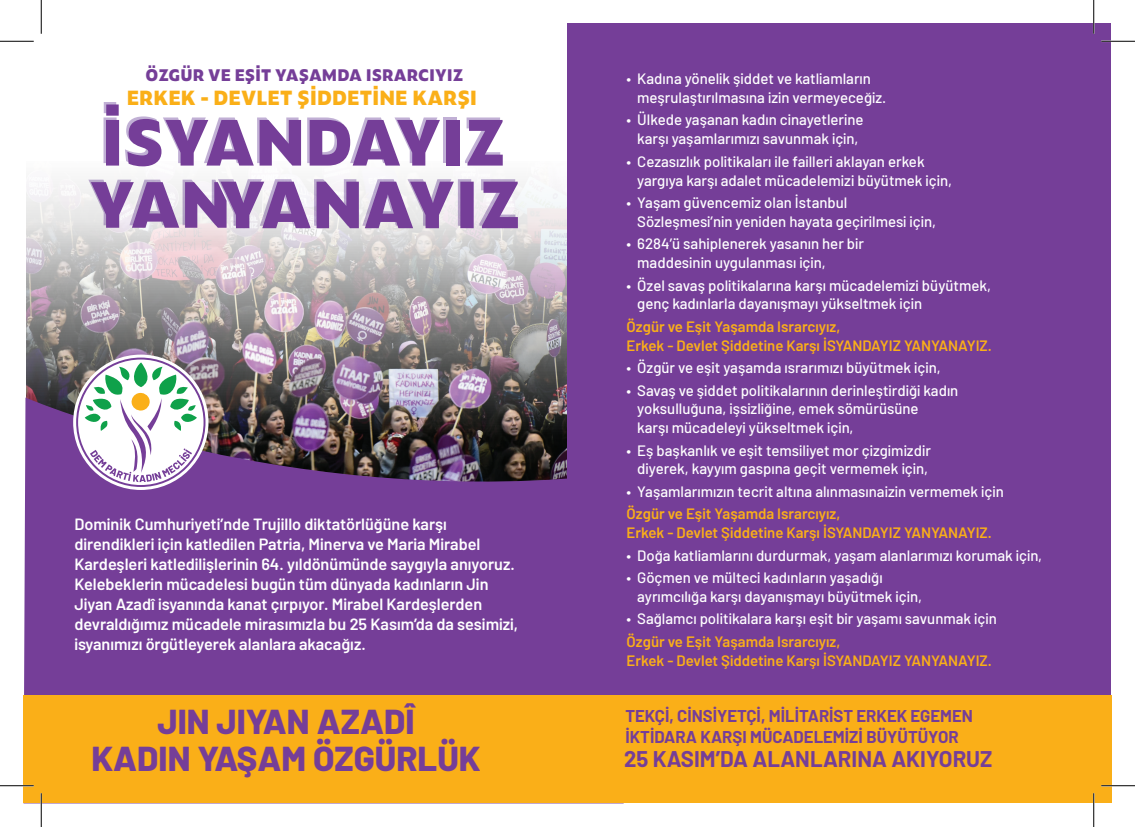
<style>
.page{position:relative;width:1135px;height:827px;background:#fff}
.page>*{position:absolute;margin:0;border:0;box-sizing:border-box;transform-origin:0 0}
.t1{font:800 34.5px/37.5px "Barlow";color:#753e98;text-align:center}
.t2{font:700 22.12px "Barlow";color:#753e98}
.t3{font:800 19.25px "Zeitung Pro";color:#faaf18}
.t4{font:700 16.75px/20.9px "Barlow";color:#753e98}
.t5{font:600 16.25px/20px "Barlow";color:#fff}
.t6{font:800 15.75px "Zeitung Pro";color:#753e98}
.t7{font:500 15px/18.8px "Barlow";color:#fff}
.t8{font:600 15px/18.8px "Barlow";color:#faaf18}
</style>
<div class="page">
<img style="left:26px;top:102px;width:541px;height:289px">
<div style="left:444px;top:117px;width:13px;height:46px;background:#c1b0d5"></div>
<svg style="left:104px;top:102px;width:15px;height:64px"></svg>
<svg style="left:125px;top:116px;width:176px;height:50px"></svg>
<svg style="left:307px;top:117px;width:133px;height:49px"></svg>
<div style="left:446px;top:120px;width:13px;height:46px;background:#753e98"></div>
<svg style="left:465px;top:117px;width:38px;height:49px"></svg>
<svg style="left:88px;top:179px;width:430px;height:49px"></svg>
<svg style="left:24px;top:391px;width:543px;height:412px;background:#6f4088"></svg>
<svg style="left:76px;top:357px;width:129px;height:130px"></svg>
<div style="left:567px;top:24px;width:544px;height:779px;background:#753e98"></div>
<div style="left:24px;top:695px;width:1087px;height:107px;background:#faaf18"></div>
<hr style="left:1101px;top:40px;width:34px;height:2px;background:#fff">
<hr style="left:40px;top:793px;width:2px;height:34px;background:#fff">
<hr style="left:0;top:41px;width:34px;height:1px;background:#000">
<hr style="left:1101px;top:41px;width:34px;height:1px;background:#000">
<hr style="left:0;top:785px;width:34px;height:1px;background:#000">
<hr style="left:1101px;top:785px;width:34px;height:1px;background:#000">
<hr style="left:41px;top:0;width:1px;height:34px;background:#000">
<hr style="left:41px;top:793px;width:1px;height:34px;background:#000">
<hr style="left:1093px;top:0;width:1px;height:34px;background:#000">
<hr style="left:1093px;top:793px;width:1px;height:34px;background:#000">
<p class="t6" style="left:145px;top:63px;width:319px">ÖZGÜR VE EŞİT YAŞAMDA ISRARCIYIZ</p>
<p class="t3" style="left:127px;top:83px;width:352px">ERKEK - DEVLET ŞİDDETİNE KARŞI</p>
<p class="t5" style="left:74px;top:512px;width:445px">Dominik Cumhuriyeti’nde Trujillo diktatörlüğüne karşı direndikleri için katledilen Patria, Minerva ve Maria Mirabel Kardeşleri katledilişlerinin 64. yıldönümünde saygıyla anıyoruz.<br>Kelebeklerin mücadelesi bugün tüm dünyada kadınların Jin Jiyan Azadî isyanında kanat çırpıyor. Mirabel Kardeşlerden devraldığımız mücadele mirasımızla bu 25 Kasım’da da sesimizi, isyanımızı örgütleyerek alanlara akacağız.</p>
<p class="t7" style="left:637px;top:68px;width:251px;text-indent:-11px">• Kadına yönelik şiddet ve katliamların meşrulaştırılmasına izin vermeyeceğiz.</p>
<p class="t7" style="left:627px;top:109px;width:238px;text-align:center">• Ülkede yaşanan kadın cinayetlerine karşı yaşamlarımızı savunmak için,</p>
<p class="t7" style="left:637px;top:151px;width:316px;text-indent:-11px">• Cezasızlık politikaları ile failleri aklayan erkek yargıya karşı adalet mücadelemizi büyütmek için,</p>
<p class="t7" style="left:637px;top:192px;width:300px;text-indent:-11px">• Yaşam güvencemiz olan İstanbul<br>Sözleşmesi’nin yeniden hayata geçirilmesi için,</p>
<p class="t7" style="left:637px;top:233px;width:228px;text-indent:-11px">• 6284’ü sahiplenerek yasanın her bir maddesinin uygulanması için,</p>
<p class="t7" style="left:637px;top:274px;width:355px;text-indent:-11px">• Özel savaş politikalarına karşı mücadelemizi büyütmek, genç kadınlarla dayanışmayı yükseltmek için</p>
<p class="t8" style="left:627px;top:316px;width:367px">Özgür ve Eşit Yaşamda Israrcıyız,<br>Erkek - Devlet Şiddetine Karşı İSYANDAYIZ YANYANAYIZ.</p>
<p class="t7" style="left:627px;top:357px;width:315px">• Özgür ve eşit yaşamda ısrarımızı büyütmek için,</p>
<p class="t7" style="left:637px;top:379px;width:323px;text-indent:-11px">• Savaş ve şiddet politikalarının derinleştirdiği kadın yoksulluğuna, işsizliğine, emek sömürüsüne<br>karşı mücadeleyi yükseltmek için,</p>
<p class="t7" style="left:627px;top:439px;width:306px;text-align:center">• Eş başkanlık ve eşit temsiliyet mor çizgimizdir diyerek, kayyım gaspına geçit vermemek için,</p>
<p class="t7" style="left:627px;top:481px;width:379px">• Yaşamlarımızın tecrit altına alınmasınaizin vermemek için</p>
<p class="t8" style="left:627px;top:503px;width:367px">Özgür ve Eşit Yaşamda Israrcıyız,<br>Erkek - Devlet Şiddetine Karşı İSYANDAYIZ YANYANAYIZ.</p>
<p class="t7" style="left:627px;top:544px;width:417px">• Doğa katliamlarını durdurmak, yaşam alanlarımızı korumak için,</p>
<p class="t7" style="left:637px;top:567px;width:286px;text-indent:-11px">• Göçmen ve mülteci kadınların yaşadığı ayrımcılığa karşı dayanışmayı büyütmek için,</p>
<p class="t7" style="left:627px;top:608px;width:372px">• Sağlamcı politikalara karşı eşit bir yaşamı savunmak için</p>
<p class="t8" style="left:627px;top:631px;width:367px">Özgür ve Eşit Yaşamda Israrcıyız,<br>Erkek - Devlet Şiddetine Karşı İSYANDAYIZ YANYANAYIZ.</p>
<h1 class="t1" style="left:91px;top:699px;width:391px">JIN JIYAN AZADÎ<br>KADIN YAŞAM ÖZGÜRLÜK</h1>
<p class="t4" style="left:625px;top:704px;width:349px">TEKÇİ, CİNSİYETÇİ, MİLİTARİST ERKEK EGEMEN<br>İKTİDARA KARŞI MÜCADELEMİZİ BÜYÜTÜYOR</p>
<h2 class="t2" style="left:624px;top:743px;width:370px">25 KASIM’DA ALANLARINA AKIYORUZ</h2>
</div>
